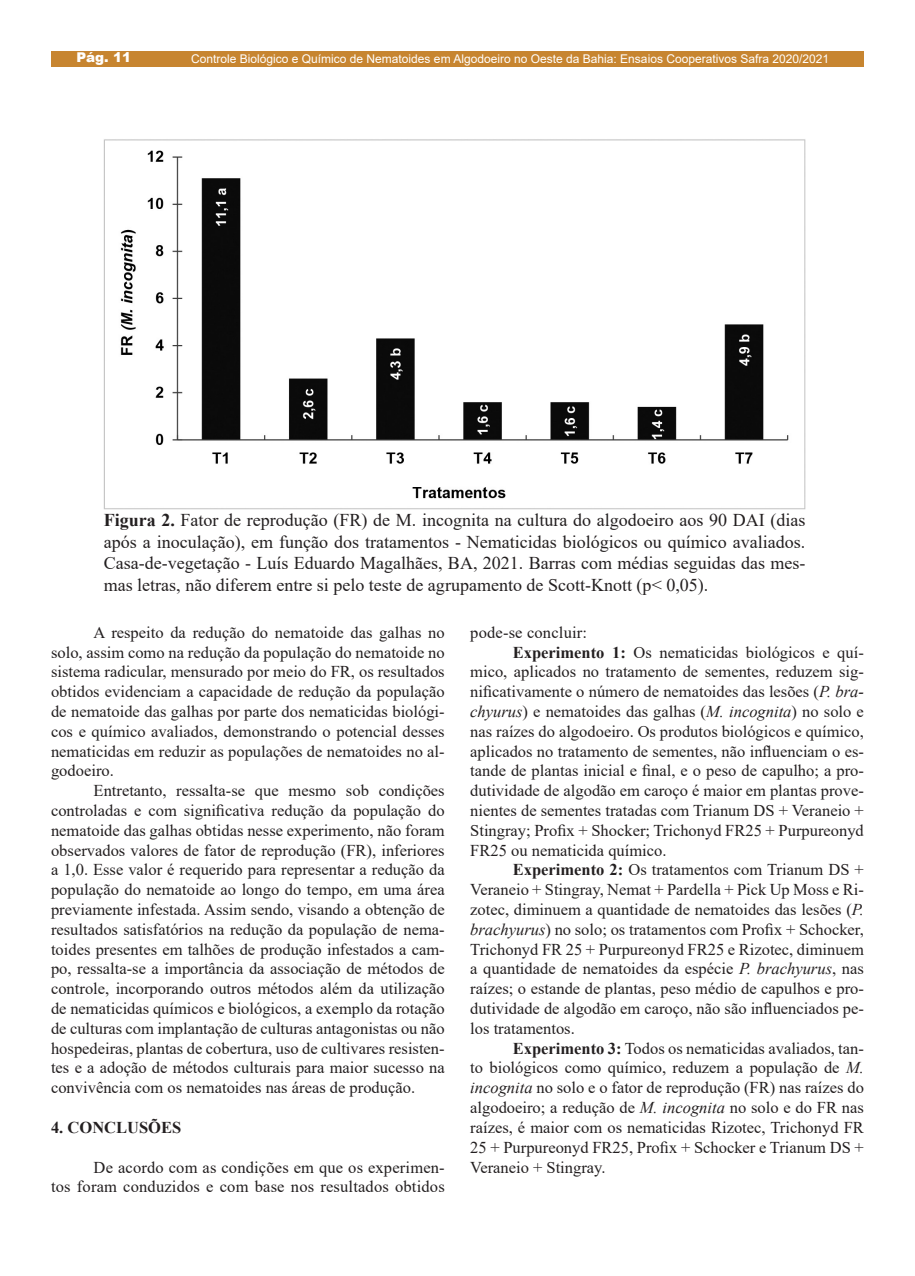
<style>
.page{position:relative;width:915px;height:1276px;background:#fff}
.page>*{position:absolute;margin:0;border:0;box-sizing:border-box;transform-origin:0 0}
.t1{font:18px/21.6px "Times New Roman";color:#231f20;text-align:justify}
.t2{font:16.5px/19.8px "Times New Roman";color:#231f20;text-align:justify}
.t3{font:700 16.5px "Times New Roman";color:#231f20}
.t4{font:900 13.5px "Arial";color:#fff}
.t5{font:12px "Arial";color:#fff}
.s1{font-weight:700}
.s2{font-style:italic}
</style>
<div class="page">
<div style="left:51px;top:51px;width:812px;height:16px;background:#c78530"></div>
<img style="left:104px;top:139px;width:701px;height:370px">
<p class="t4" style="left:76px;top:48px;width:56px">Pág. 11</p>
<p class="t5" style="left:191px;top:51px;width:639px">Controle Biológico e Químico de Nematoides em Algodoeiro no Oeste da Bahia: Ensaios Cooperativos Safra 2020/2021</p>
<p class="t1" style="left:104px;top:509px;width:703px"><span class="s1">Figura 2.</span> Fator de reprodução (FR) de M. incognita na cultura do algodoeiro aos 90 DAI (dias após a inoculação), em função dos tratamentos - Nematicidas biológicos ou químico avaliados.<br>Casa-de-vegetação - Luís Eduardo Magalhães, BA, 2021. Barras com médias seguidas das mes&shy;mas letras, não diferem entre si pelo teste de agrupamento de Scott-Knott (p&lt; 0,05).</p>
<p class="t2" style="left:51px;top:622px;width:395px;text-indent:43px">A respeito da redução do nematoide das galhas no solo, assim como na redução da população do nematoide no sistema radicular, mensurado por meio do FR, os resultados obtidos evidenciam a capacidade de redução da população de nematoide das galhas por parte dos nematicidas biológi&shy;cos e químico avaliados, demonstrando o potencial desses nematicidas em reduzir as populações de nematoides no al&shy;godoeiro.</p>
<p class="t2" style="left:51px;top:780px;width:395px;text-indent:43px">Entretanto, ressalta-se que mesmo sob condições controladas e com significativa redução da população do nematoide das galhas obtidas nesse experimento, não foram observados valores de fator de reprodução (FR), inferiores a 1,0. Esse valor é requerido para representar a redução da população do nematoide ao longo do tempo, em uma área previamente infestada. Assim sendo, visando a obtenção de resultados satisfatórios na redução da população de nema&shy;toides presentes em talhões de produção infestados a cam&shy;po, ressalta-se a importância da associação de métodos de controle, incorporando outros métodos além da utilização de nematicidas químicos e biológicos, a exemplo da rotação de culturas com implantação de culturas antagonistas ou não hospedeiras, plantas de cobertura, uso de cultivares resisten&shy;tes e a adoção de métodos culturais para maior sucesso na convivência com os nematoides nas áreas de produção.</p>
<p class="t3" style="left:51px;top:1115px;width:132px">4. CONCLUSÕES</p>
<p class="t2" style="left:51px;top:1156px;width:395px;text-align:right">De acordo com as condições em que os experimen-<br>tos foram conduzidos e com base nos resultados obtidos</p>
<p class="t2" style="left:470px;top:622px;width:118px">pode-se concluir:</p>
<p class="t2" style="left:470px;top:641px;width:395px;text-indent:43px"><span class="s1">Experimento 1:</span> Os nematicidas biológicos e quí&shy;mico, aplicados no tratamento de sementes, reduzem sig&shy;nificativamente o número de nematoides das lesões (<span class="s2">P. bra&shy;chyurus</span>) e nematoides das galhas (<span class="s2">M. incognita</span>) no solo e nas raízes do algodoeiro. Os produtos biológicos e químico, aplicados no tratamento de sementes, não influenciam o es&shy;tande de plantas inicial e final, e o peso de capulho; a pro&shy;dutividade de algodão em caroço é maior em plantas prove&shy;nientes de sementes tratadas com Trianum DS + Veraneio + Stingray; Profix + Shocker; Trichonyd FR25 + Purpureonyd FR25 ou nematicida químico.</p>
<p class="t2" style="left:470px;top:859px;width:395px;text-indent:43px"><span class="s1">Experimento 2:</span> Os tratamentos com Trianum DS + Veraneio + Stingray, Nemat + Pardella + Pick Up Moss e Ri&shy;zotec, diminuem a quantidade de nematoides das lesões (<span class="s2">P. brachyurus</span>) no solo; os tratamentos com Profix + Schocker, Trichonyd FR 25 + Purpureonyd FR25 e Rizotec, diminuem a quantidade de nematoides da espécie <span class="s2">P. brachyurus</span>, nas raízes; o estande de plantas, peso médio de capulhos e pro&shy;dutividade de algodão em caroço, não são influenciados pe&shy;los tratamentos.</p>
<p class="t2" style="left:470px;top:1037px;width:395px;text-indent:43px"><span class="s1">Experimento 3:</span> Todos os nematicidas avaliados, tan&shy;to biológicos como químico, reduzem a população de <span class="s2">M. incognita</span> no solo e o fator de reprodução (FR) nas raízes do algodoeiro; a redução de <span class="s2">M. incognita</span> no solo e do FR nas raízes, é maior com os nematicidas Rizotec, Trichonyd FR 25 + Purpureonyd FR25, Profix + Schocker e Trianum DS + Veraneio + Stingray.</p>
</div>
